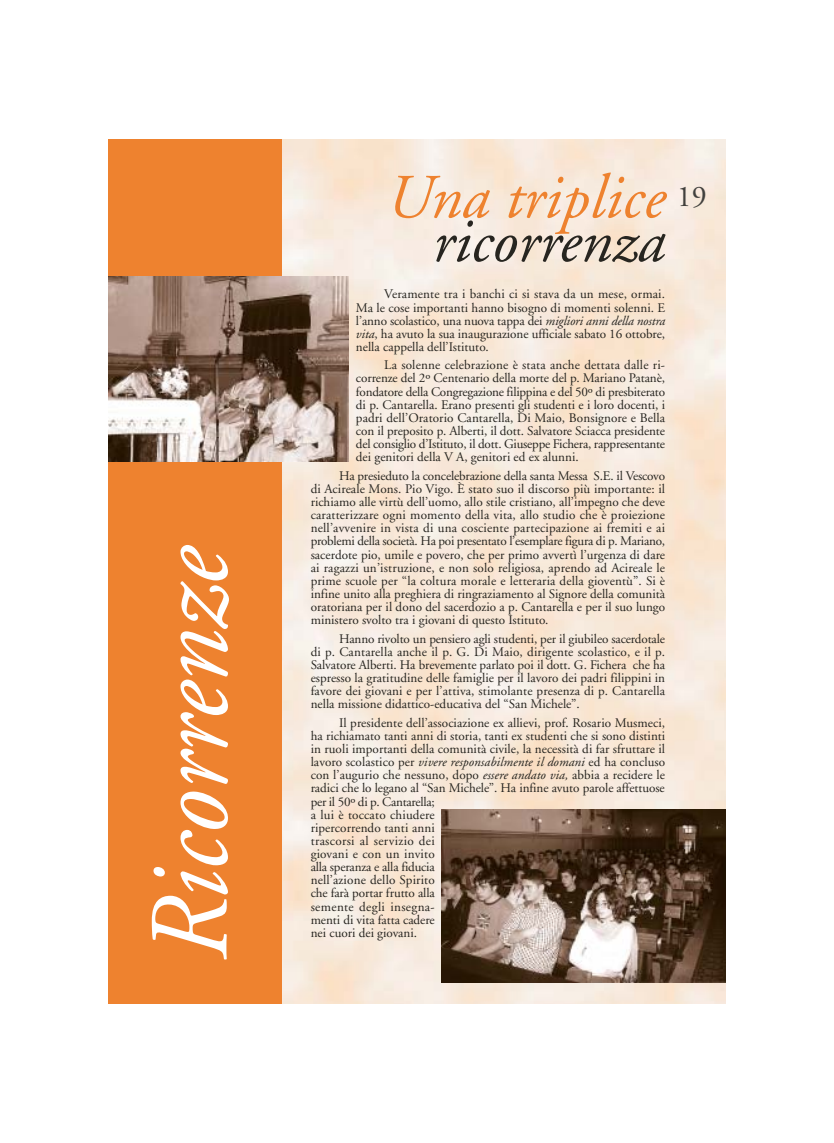
<style>
.page{position:relative;width:834px;height:1143px;background:#fff}
.page>*{position:absolute;margin:0;border:0;box-sizing:border-box;transform-origin:0 0}
.t1{font:italic 112.5px "Adobe Garamond";color:#fff;scale:.95 1}
.t2{font:italic 62.5px "Adobe Garamond";color:#ee822f}
.t3{font:italic 62.5px "Adobe Garamond";color:#272520}
.t4{font:13.12px/13.1px "Adobe Garamond";color:#272520;text-align:justify}
.s1{font-style:italic}
</style>
<div class="page">
<img style="left:282px;top:140px;width:443px;height:864px">
<div style="left:109px;top:139px;width:173px;height:865px;background:#ee822f"></div>
<img style="left:109px;top:276px;width:240px;height:185px">
<img style="left:442px;top:809px;width:283px;height:173px">
<h1 class="t1" style="left:145px;top:961px;width:439px;rotate:-90deg">Ricorrenze</h1>
<h2 class="t2" style="left:386px;top:172px;width:322px">Una triplice <sup>19</sup></h2>
<h2 class="t3" style="left:432px;top:216px;width:234px">ricorrenza</h2>
<p class="t4" style="left:356px;top:289px;width:311px;text-indent:28px">Veramente tra i banchi ci si stava da un mese, ormai.<br>Ma le cose importanti hanno bisogno di momenti solenni. E l’anno scolastico, una nuova tappa dei <span class="s1">migliori anni della nostra vita</span>, ha avuto la sua inaugurazione ufficiale sabato 16 ottobre, nella cappella dell’Istituto.</p>
<p class="t4" style="left:356px;top:360px;width:311px;text-indent:28px">La solenne celebrazione è stata anche dettata dalle ri&shy;correnze del 2º Centenario della morte del p. Mariano Patanè, fondatore della Congregazione filippina e del 50º di presbiterato di p. Cantarella. Erano presenti gli studenti e i loro docenti, i padri dell’Oratorio Cantarella, Di Maio, Bonsignore e Bella con il preposito p. Alberti, il dott. Salvatore Sciacca presidente del consiglio d’Istituto, il dott. Giuseppe Fichera, rappresentante dei genitori della V A, genitori ed ex alunni.</p>
<p class="t4" style="left:311px;top:470px;width:356px;text-indent:28px">Ha presieduto la concelebrazione della santa Messa S.E. il Vescovo di Acireale Mons. Pio Vigo. È stato suo il discorso più importante: il richiamo alle virtù dell’uomo, allo stile cristiano, all’impegno che deve caratterizzare ogni momento della vita, allo studio che è proiezione nell’avvenire in vista di una cosciente partecipazione ai fremiti e ai problemi della società. Ha poi presentato l’esemplare figura di p. Mariano, sacerdote pio, umile e povero, che per primo avvertì l’urgenza di dare ai ragazzi un’istruzione, e non solo religiosa, aprendo ad Acireale le prime scuole per “la coltura morale e letteraria della gioventù”. Si è infine unito alla preghiera di ringraziamento al Signore della comunità oratoriana per il dono del sacerdozio a p. Cantarella e per il suo lungo ministero svolto tra i giovani di questo Istituto.</p>
<p class="t4" style="left:311px;top:633px;width:356px;text-indent:28px">Hanno rivolto un pensiero agli studenti, per il giubileo sacerdotale di p. Cantarella anche il p. G. Di Maio, dirigente scolastico, e il p.<br>Salvatore Alberti. Ha brevemente parlato poi il dott. G. Fichera che ha espresso la gratitudine delle famiglie per il lavoro dei padri filippini in favore dei giovani e per l’attiva, stimolante presenza di p. Cantarella nella missione didattico-educativa del “San Michele”.</p>
<p class="t4" style="left:311px;top:717px;width:356px;text-align:left;text-indent:28px">Il presidente dell’associazione ex allievi, prof. Rosario Musmeci, ha richiamato tanti anni di storia, tanti ex studenti che si sono distinti in ruoli importanti della comunità civile, la necessità di far sfruttare il lavoro scolastico per <span class="s1">vivere responsabilmente il domani</span> ed ha concluso con l’augurio che nessuno, dopo <span class="s1">essere andato via,</span> abbia a recidere le radici che lo legano al “San Michele”. Ha infine avuto parole affettuose per il 50º di p. Cantarella;<br>a lui è toccato chiudere<br>ripercorrendo tanti anni<br>trascorsi al servizio dei<br>giovani e con un invito<br>alla speranza e alla fiducia<br>nell’azione dello Spirito<br>che farà portar frutto alla<br>semente degli insegna-<br>menti di vita fatta cadere<br>nei cuori dei giovani.</p>
</div>
